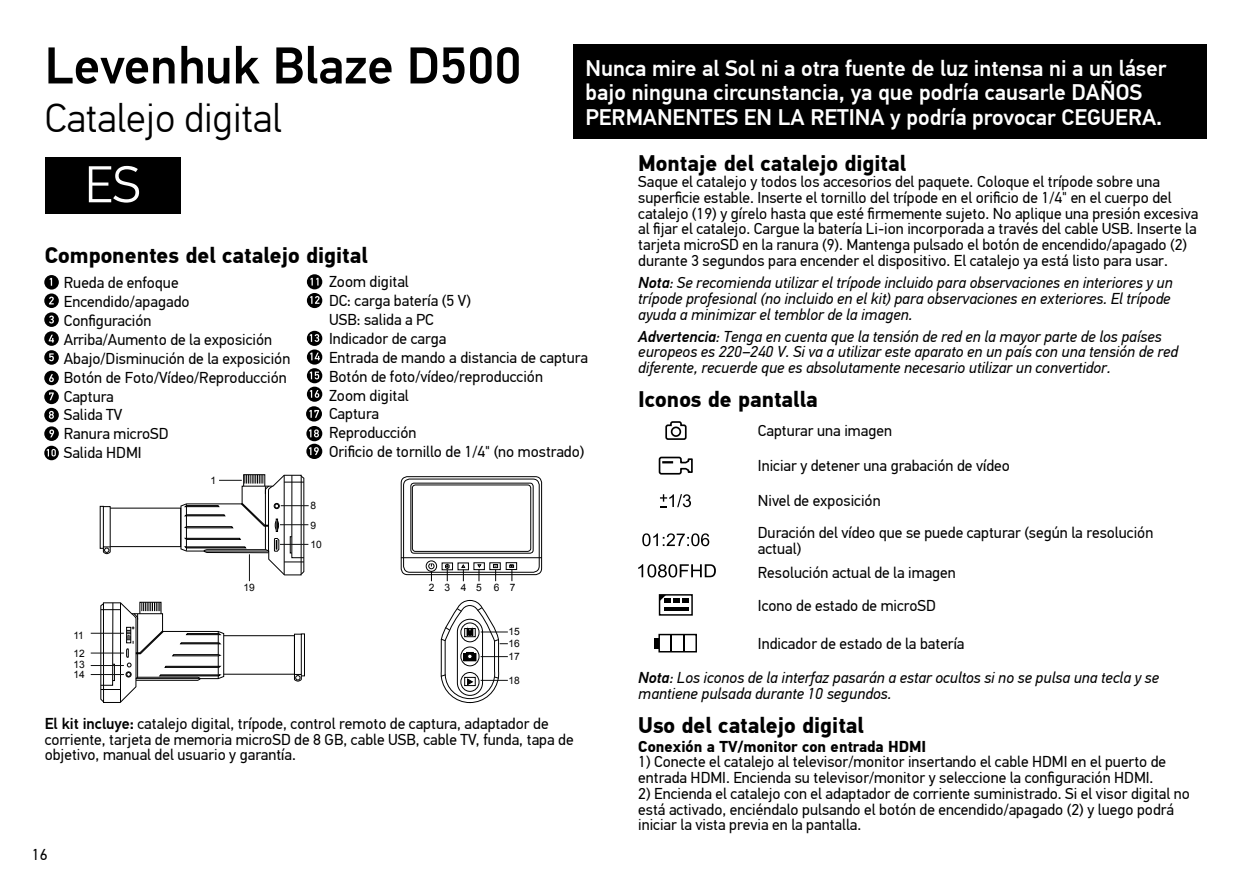
<style>
.page{position:relative;width:1251px;height:893px;background:#fff}
.page>*{position:absolute;margin:0;border:0;box-sizing:border-box;transform-origin:0 0}
.t1{font:500 51.75px "PF Din Text Pro";color:#000}
.t2{font:300 51.75px "PF Din Text Pro";color:#fff}
.t3{font:300 40.5px "PF Din Text Pro";color:#000}
.t4{font:500 22.5px/24.8px "PF Din Text Pro";color:#fff}
.t5{font:700 22.5px "PF Din Text Pro";color:#000}
.t6{font:15.75px/18.9px "PF Din Text Pro";color:#000}
.t7{font:italic 15.75px/15.8px "PF Din Text Pro";color:#000}
.t8{font:700 15.75px "PF Din Text Pro";color:#000}
.t9{font:10.12px/19.3px "Arial";color:#000}
.s1{font-weight:500}
.s2{font-style:normal}
</style>
<div class="page">
<div style="left:45px;top:157px;width:135px;height:57px;background:#000"></div>
<div style="left:572px;top:45px;width:633px;height:94px;background:#000"></div>
<svg style="left:307px;top:274px;width:15px;height:15px"></svg>
<svg style="left:310px;top:278px;width:8px;height:8px"></svg>
<div style="left:307px;top:293px;width:15px;height:15px;background:#000;border-radius:50%"></div>
<svg style="left:310px;top:296px;width:9px;height:8px"></svg>
<div style="left:307px;top:331px;width:15px;height:15px;background:#000;border-radius:50%"></div>
<svg style="left:310px;top:334px;width:9px;height:8px"></svg>
<svg style="left:307px;top:368px;width:15px;height:15px"></svg>
<svg style="left:310px;top:372px;width:9px;height:7px"></svg>
<svg style="left:307px;top:349px;width:15px;height:16px"></svg>
<svg style="left:310px;top:353px;width:10px;height:7px"></svg>
<div style="left:307px;top:387px;width:15px;height:15px;background:#000;border-radius:50%"></div>
<svg style="left:310px;top:390px;width:9px;height:8px"></svg>
<svg style="left:44px;top:446px;width:15px;height:14px"></svg>
<svg style="left:47px;top:449px;width:9px;height:7px"></svg>
<svg style="left:44px;top:275px;width:15px;height:15px"></svg>
<svg style="left:50px;top:278px;width:2px;height:8px"></svg>
<svg style="left:44px;top:293px;width:15px;height:15px"></svg>
<svg style="left:49px;top:297px;width:5px;height:7px"></svg>
<svg style="left:44px;top:312px;width:15px;height:15px"></svg>
<svg style="left:49px;top:316px;width:5px;height:7px"></svg>
<svg style="left:44px;top:331px;width:15px;height:15px"></svg>
<svg style="left:49px;top:335px;width:5px;height:8px"></svg>
<svg style="left:44px;top:350px;width:15px;height:15px"></svg>
<svg style="left:49px;top:353px;width:5px;height:8px"></svg>
<div style="left:44px;top:371px;width:15px;height:14px;background:#000;border-radius:50%"></div>
<svg style="left:49px;top:374px;width:5px;height:8px"></svg>
<div style="left:44px;top:390px;width:15px;height:14px;background:#000;border-radius:50%"></div>
<svg style="left:49px;top:392px;width:5px;height:8px"></svg>
<div style="left:44px;top:408px;width:15px;height:14px;background:#000;border-radius:50%"></div>
<svg style="left:49px;top:411px;width:5px;height:8px"></svg>
<svg style="left:44px;top:426px;width:15px;height:15px"></svg>
<svg style="left:49px;top:429px;width:5px;height:8px"></svg>
<svg style="left:306px;top:406px;width:16px;height:16px"></svg>
<svg style="left:309px;top:410px;width:10px;height:8px"></svg>
<svg style="left:306px;top:426px;width:16px;height:15px"></svg>
<svg style="left:309px;top:429px;width:10px;height:8px"></svg>
<svg style="left:306px;top:444px;width:16px;height:15px"></svg>
<div style="left:313px;top:448px;width:7px;height:8px;background:#000"></div>
<svg style="left:309px;top:447px;width:10px;height:8px"></svg>
<svg style="left:665px;top:421px;width:22px;height:19px"></svg>
<div style="left:671px;top:427px;width:9px;height:9px;background:#fff;border-radius:50%"></div>
<div style="left:670px;top:426px;width:11px;height:11px;border:2px solid #000;border-radius:50%"></div>
<svg style="left:658px;top:456px;width:35px;height:19px"></svg>
<div style="left:658px;top:594px;width:34px;height:22px;border:1px solid #000"></div>
<hr style="left:664px;top:607px;width:24px;height:4px;background:#000">
<svg style="left:659px;top:595px;width:29px;height:8px"></svg>
<div style="left:658px;top:634px;width:38px;height:18px;border:1px solid #000"></div>
<div style="left:654px;top:638px;width:5px;height:10px;background:#000"></div>
<svg style="left:670px;top:635px;width:2px;height:16px"></svg>
<svg style="left:682px;top:634px;width:2px;height:17px"></svg>
<svg style="left:660px;top:494px;width:31px;height:13px"></svg>
<svg style="left:642px;top:533px;width:67px;height:13px"></svg>
<svg style="left:638px;top:564px;width:77px;height:13px"></svg>
<svg style="left:440px;top:600px;width:67px;height:103px"></svg>
<div style="left:401px;top:476px;width:140px;height:99px;border:1px solid #000;border-radius:6px"></div>
<div style="left:403px;top:479px;width:136px;height:93px;border:1px solid #000;border-radius:6px"></div>
<div style="left:410px;top:483px;width:123px;height:70px;border:1px solid #000;border-radius:3px"></div>
<div style="left:412px;top:485px;width:119px;height:67px;border:1px solid #000;border-radius:3px"></div>
<hr style="left:401px;top:557px;width:140px;height:1px;background:#000">
<div style="left:426px;top:561px;width:11px;height:11px;border:1px solid #000;border-radius:50%"></div>
<svg style="left:428px;top:563px;width:6px;height:18px"></svg>
<svg style="left:441px;top:562px;width:76px;height:19px"></svg>
<div style="left:110px;top:508px;width:71px;height:39px;border:1px solid #000"></div>
<svg style="left:100px;top:506px;width:11px;height:48px"></svg>
<div style="left:243px;top:474px;width:22px;height:12px;border:1px solid #000"></div>
<hr style="left:91px;top:633px;width:33px;height:1px;background:#101111">
<hr style="left:91px;top:653px;width:33px;height:1px;background:#101111">
<hr style="left:91px;top:665px;width:33px;height:1px;background:#101111">
<hr style="left:91px;top:674px;width:33px;height:1px;background:#101111">
<svg style="left:100px;top:602px;width:205px;height:101px"></svg>
<svg style="left:180px;top:475px;width:128px;height:106px"></svg>
<h1 class="t1" style="left:45px;top:35px;width:478px">Levenhuk Blaze D500</h1>
<h2 class="t3" style="left:45px;top:95px;width:239px">Catalejo digital</h2>
<h3 class="t4" style="left:585px;top:56px;width:582px">Nunca mire al Sol ni a otra fuente de luz intensa ni a un láser bajo ninguna circunstancia, ya que podría causarle DAÑOS<br>PERMANENTES EN LA RETINA y podría provocar CEGUERA.</h3>
<h1 class="t2" style="left:85px;top:155px;width:57px">ES</h1>
<h3 class="t5" style="left:45px;top:241px;width:324px">Componentes del catalejo digital</h3>
<p class="t6" style="left:64px;top:273px;width:228px">Rueda de enfoque<br>Encendido/apagado<br>Configuración<br>Arriba/Aumento de la exposición<br>Abajo/Disminución de la exposición<br>Botón de Foto/Vídeo/Reproducción<br>Captura<br>Salida TV<br>Ranura microSD<br>Salida HDMI</p>
<p class="t6" style="left:329px;top:272px;width:260px">Zoom digital<br>DC: carga batería (5 V)<br>USB: salida a PC<br>Indicador de carga<br>Entrada de mando a distancia de captura<br>Botón de foto/vídeo/reproducción<br>Zoom digital<br>Captura<br>Reproducción<br>Orificio de tornillo de 1/4" (no mostrado)</p>
<p class="t9" style="left:73px;top:626px;width:13px;line-height:18.2px">11<br>12</p>
<p class="t9" style="left:73px;top:660px;width:13px;line-height:9.9px">13<br>14</p>
<p class="t9" style="left:210px;top:471px;width:7px">1</p>
<p class="t9" style="left:243px;top:578px;width:13px">19</p>
<p class="t9" style="left:310px;top:496px;width:13px">8<br>9<br>10</p>
<p class="t9" style="left:428px;top:578px;width:88px">2345 67</p>
<p class="t9" style="left:508px;top:626px;width:13px;line-height:11.5px">15<br>16</p>
<p class="t9" style="left:508px;top:647px;width:13px">17</p>
<p class="t9" style="left:508px;top:670px;width:13px">18</p>
<p class="t6" style="left:45px;top:716px;width:530px;line-height:15.8px"><span class="s1">El kit incluye:</span> catalejo digital, trípode, control remoto de captura, adaptador de corriente, tarjeta de memoria microSD de 8 GB, cable USB, cable TV, funda, tapa de objetivo, manual del usuario y garantía.</p>
<p class="t6" style="left:32px;top:845px;width:17px">16</p>
<h3 class="t5" style="left:638px;top:150px;width:269px">Montaje del catalejo digital</h3>
<p class="t6" style="left:638px;top:174px;width:561px;line-height:15.8px">Saque el catalejo y todos los accesorios del paquete. Coloque el trípode sobre una superficie estable. Inserte el tornillo del trípode en el orificio de 1/4" en el cuerpo del catalejo (19) y gírelo hasta que esté firmemente sujeto. No aplique una presión excesiva al fijar el catalejo. Cargue la batería Li-ion incorporada a través del cable USB. Inserte la tarjeta microSD en la ranura (9). Mantenga pulsado el botón de encendido/apagado (2) durante 3 segundos para encender el dispositivo. El catalejo ya está listo para usar.</p>
<p class="t7" style="left:638px;top:275px;width:536px"><span class="s1">Nota</span>: Se recomienda utilizar el trípode incluido para observaciones en interiores y un trípode profesional (no incluido en el kit) para observaciones en exteriores. El trípode ayuda a minimizar el temblor de la imagen.</p>
<p class="t7" style="left:638px;top:329px;width:541px"><span class="s1">Advertencia</span>: Tenga en cuenta que la tensión de red en la mayor parte de los países europeos es 220–240 V. Si va a utilizar este aparato en un país con una tensión de red diferente, recuerde que es absolutamente necesario utilizar un convertidor.</p>
<h3 class="t5" style="left:638px;top:385px;width:181px">Iconos de pantalla</h3>
<p class="t6" style="left:757px;top:422px;width:136px">Capturar una imagen</p>
<p class="t6" style="left:757px;top:457px;width:253px">Iniciar y detener una grabación de vídeo</p>
<p class="t6" style="left:757px;top:485px;width:397px;line-height:31.7px">Nivel de exposición<br>Duración del vídeo que se puede capturar (según la resolución</p>
<p class="t6" style="left:757px;top:536px;width:199px;line-height:24.1px">actual)<br>Resolución actual de la imagen</p>
<p class="t6" style="left:757px;top:597px;width:179px">Icono de estado de microSD</p>
<p class="t7" style="left:638px;top:627px;width:522px;line-height:34.2px;text-indent:120px"><span class="s2">Indicador de estado de la batería<br></span><span class="s1">Nota</span>: Los iconos de la interfaz pasarán a estar ocultos si no se pulsa una tecla y se</p>
<p class="t7" style="left:638px;top:686px;width:255px">mantiene pulsada durante 10 segundos.</p>
<h3 class="t5" style="left:638px;top:711px;width:227px">Uso del catalejo digital</h3>
<p class="t8" style="left:638px;top:736px;width:289px">Conexión a TV/monitor con entrada HDMI</p>
<p class="t6" style="left:638px;top:754px;width:529px;line-height:15.8px">1) Conecte el catalejo al televisor/monitor insertando el cable HDMI en el puerto de entrada HDMI. Encienda su televisor/monitor y seleccione la configuración HDMI.</p>
<p class="t6" style="left:638px;top:786px;width:553px;line-height:15.8px">2) Encienda el catalejo con el adaptador de corriente suministrado. Si el visor digital no está activado, enciéndalo pulsando el botón de encendido/apagado (2) y luego podrá iniciar la vista previa en la pantalla.</p>
</div>
